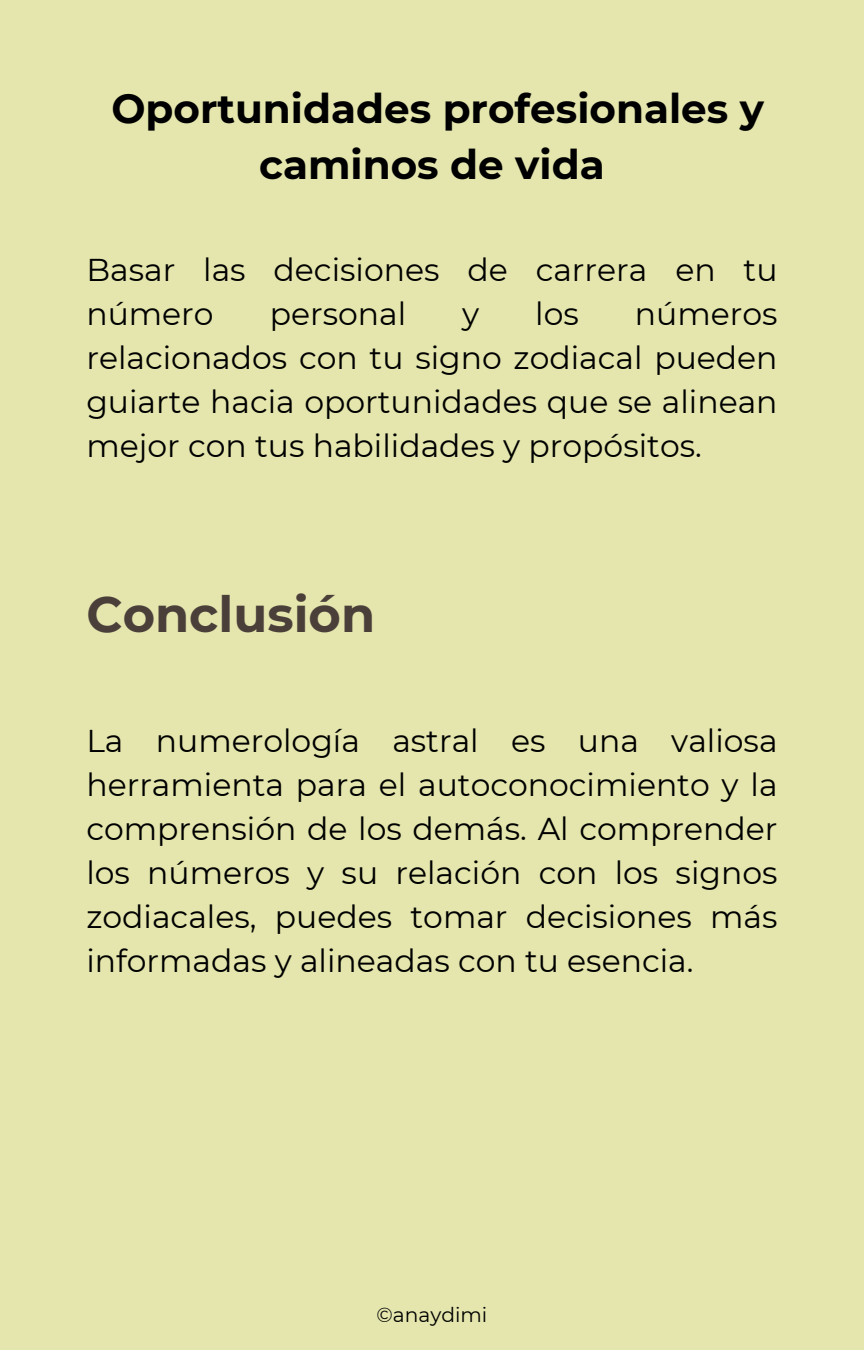
<style>
.page{position:relative;width:864px;height:1350px;background:#e4e6ad}
.page>*{position:absolute;margin:0;border:0;box-sizing:border-box;transform-origin:0 0}
.t1{font:700 49.5px "Montserrat";color:#4b3f3a}
.t2{font:700 40.5px/55.8px "Montserrat";color:#000;text-align:center}
.t3{font:31.5px/43.9px "Montserrat";color:#000;text-align:justify}
.t4{font:20.25px "Montserrat";color:#000}
</style>
<div class="page">
<h2 class="t2" style="left:111px;top:80px;width:654px">Oportunidades profesionales y caminos de vida</h2>
<h3 class="t3" style="left:86px;top:248px;width:693px">Basar las decisiones de carrera en tu número</h3>
<h3 class="t3" style="left:270px;top:292px;width:138px">personal</h3>
<h3 class="t3" style="left:462px;top:292px;width:19px">y</h3>
<h3 class="t3" style="left:535px;top:292px;width:45px">los</h3>
<h3 class="t3" style="left:86px;top:292px;width:693px;text-indent:549px">números relacionados con tu signo zodiacal pueden guiarte hacia oportunidades que se alinean mejor con tus habilidades y propósitos.</h3>
<h1 class="t1" style="left:86px;top:585px;width:290px">Conclusión</h1>
<h3 class="t3" style="left:86px;top:719px;width:693px">La numerología astral es una valiosa herramienta para el autoconocimiento y la comprensión de los demás. Al comprender los números y su relación con los signos zodiacales, puedes tomar decisiones más informadas y alineadas con tu esencia.</h3>
<p class="t4" style="left:377px;top:1303px;width:112px">©anaydimi</p>
</div>
